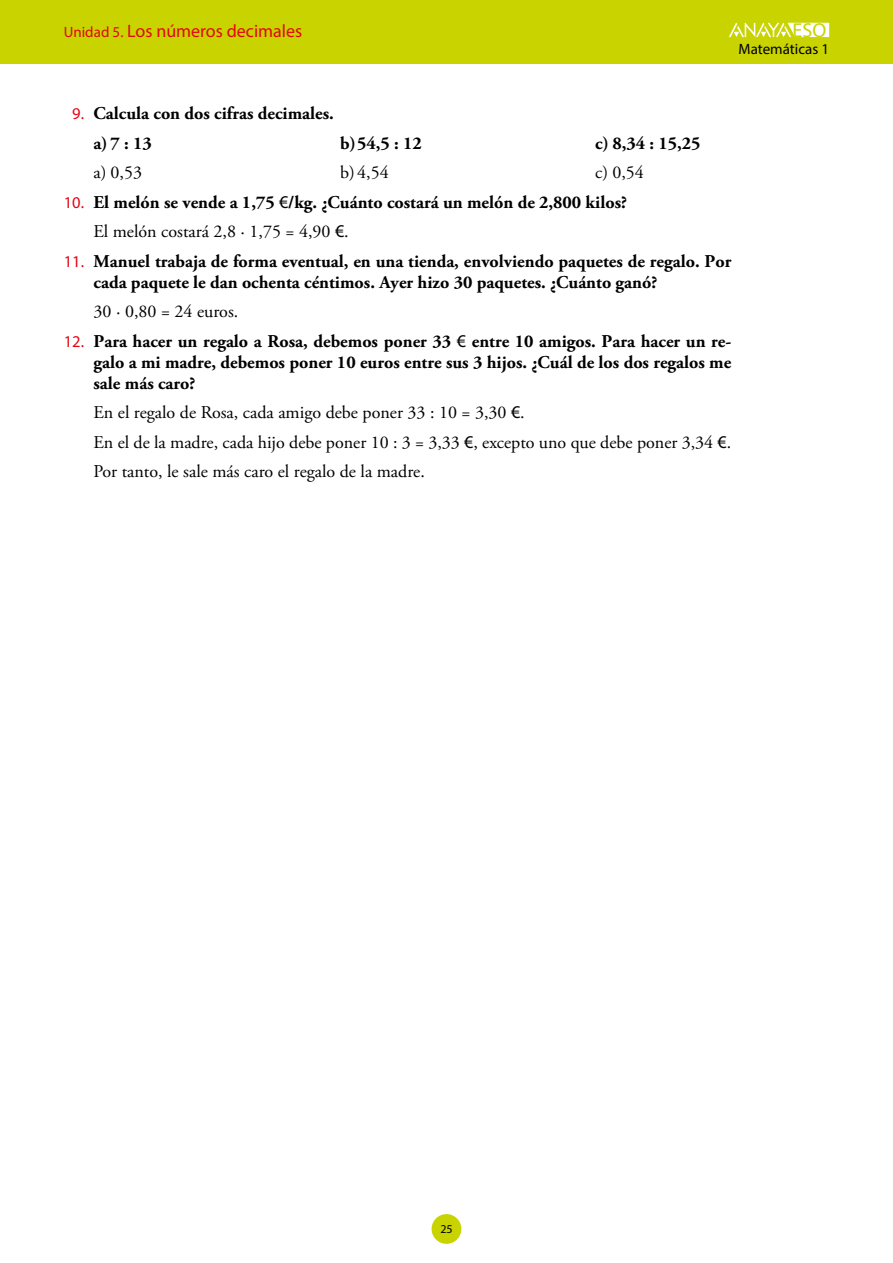
<style>
.page{position:relative;width:893px;height:1263px;background:#fff}
.page>*{position:absolute;margin:0;border:0;box-sizing:border-box;transform-origin:0 0}
.t1{font:20.25px "Myriad Pro";color:#c8d300}
.t2{font:700 18px/21px "Adobe Garamond Pro";color:#000}
.t3{font:18px/29.5px "Adobe Garamond Pro";color:#000}
.t4{font:18px "Myriad Pro";color:#e30613}
.t5{font:15px "Myriad Pro";color:#000}
.t6{font:12px "Myriad Pro";color:#000}
.s1{font-size:15px}
.s2{font-family:"Myriad Pro";font-weight:400;font-size:16.5px;color:#e30613}
.s3{font-family:"Myriad Pro";font-weight:400}
.s4{font-weight:400}
.s5{font-family:"Myriad Pro"}
</style>
<div class="page">
<div style="left:0;top:0;width:893px;height:64px;background:#c8d300"></div>
<svg style="left:729px;top:22px;width:100px;height:15px"></svg>
<div style="left:432px;top:1214px;width:29px;height:30px;background:#c8d300;border-radius:50%"></div>
<p class="t4" style="left:64px;top:20px;width:240px"><span class="s1">Unidad 5.</span> Los números decimales</p>
<p class="t1" style="left:792px;top:18px;width:35px">ESO</p>
<p class="t5" style="left:739px;top:40px;width:92px">Matemáticas 1</p>
<p class="t2" style="left:94px;top:99px;width:242px;line-height:29.5px;text-indent:-21px"><span class="s2">9.</span> Calcula con dos cifras decimales. a) 7 : 13</p>
<p class="t2" style="left:340px;top:133px;width:83px">b)54,5 : 12</p>
<p class="t2" style="left:595px;top:133px;width:107px">c) 8,34 : 15,25</p>
<p class="t3" style="left:94px;top:159px;width:50px">a) 0,53</p>
<p class="t3" style="left:340px;top:159px;width:50px">b)4,54</p>
<p class="t3" style="left:595px;top:159px;width:50px">c) 0,54</p>
<p class="t2" style="left:94px;top:188px;width:535px;line-height:29.5px;text-indent:-30px"><span class="s2">10.</span> El melón se vende a 1,75 <span class="s3">€</span>/kg. ¿Cuánto costará un melón de 2,800 kilos?<br><span class="s4">El melón costará 2,8 · 1,75 = 4,90</span> <span class="s3">€</span><span class="s4">.</span></p>
<p class="t2" style="left:94px;top:251px;width:639px;text-indent:-30px"><span class="s2">11.</span> Manuel trabaja de forma eventual, en una tienda, envolviendo paquetes de regalo. Por cada paquete le dan ochenta céntimos. Ayer hizo 30 paquetes. ¿Cuánto ganó?</p>
<p class="t3" style="left:94px;top:298px;width:146px">30 · 0,80 = 24 euros.</p>
<p class="t2" style="left:94px;top:331px;width:639px;text-align:justify;text-indent:-30px"><span class="s2">12.</span> Para hacer un regalo a Rosa, debemos poner 33 <span class="s3">€</span> entre 10 amigos. Para hacer un re&shy;galo a mi madre, debemos poner 10 euros entre sus 3 hijos. ¿Cuál de los dos regalos me sale más caro?</p>
<p class="t3" style="left:94px;top:399px;width:639px">En el regalo de Rosa, cada amigo debe poner 33 : 10 = 3,30 <span class="s5">€</span>.<br>En el de la madre, cada hijo debe poner 10 : 3 = 3,33 <span class="s5">€</span>, excepto uno que debe poner 3,34 <span class="s5">€</span>.<br>Por tanto, le sale más caro el regalo de la madre.</p>
<p class="t6" style="left:440px;top:1221px;width:14px">25</p>
</div>
